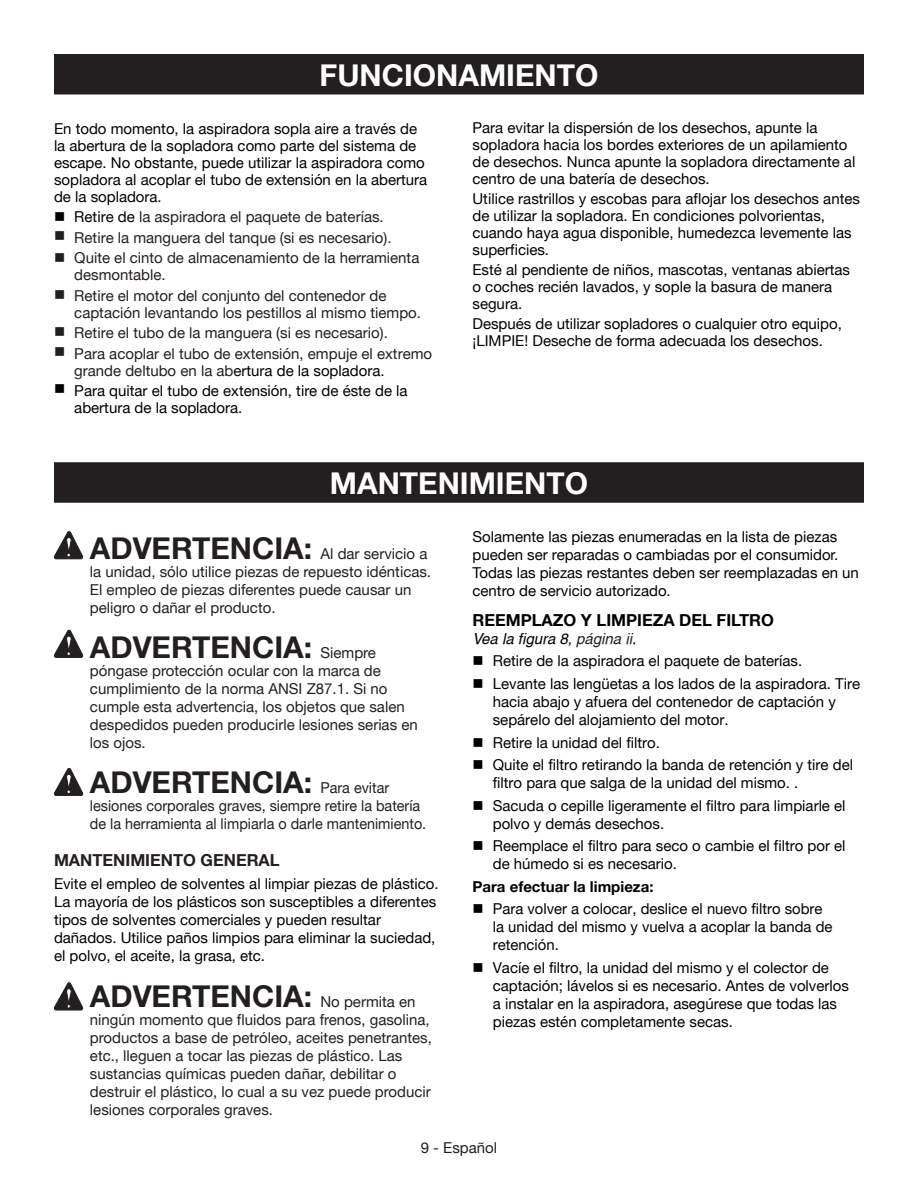
<style>
.page{position:relative;width:918px;height:1188px;background:#fff}
.page>*{position:absolute;margin:0;border:0;box-sizing:border-box;transform-origin:0 0}
.Warning_Text{font:700 30px "Helvetica Neue";color:#231f20}
.HEADING{font:700 30px "Helvetica Neue";color:#fff}
.Heading_2{font:700 16.5px "Helvetica Neue";color:#000}
.Heading_2-2{font:700 16.5px "Helvetica Neue";color:#231f20}
.Body_text{font:15px/17px "Helvetica Neue";color:#000}
.bullets{font:15px/18px "Helvetica Neue";color:#000}
.Warning_Text-2{font:15px/18px "Helvetica Neue";color:#231f20}
.bullets-2{font:15px/17px "Helvetica Neue";color:#231f20}
.Warning_Text-3{font:15px/18px "Helvetica Neue";color:#231f20;scale:.96 1}
.bullets-3{font:700 15px "Helvetica Neue";color:#000}
.Heading_2-3{font:italic 15px "Helvetica";color:#000}
.s1{color:#000}
.s2{font-weight:700;font-size:30px}
.s3{font-weight:400;font-size:15px}
.s4{color:#231f20}
</style>
<div class="page">
<div style="left:55px;top:55px;width:808px;height:39px;background:#231f20"></div>
<div style="left:54px;top:54px;width:810px;height:40px;border:2px solid #231f20"></div>
<div style="left:55px;top:463px;width:808px;height:39px;background:#231f20"></div>
<div style="left:54px;top:462px;width:810px;height:41px;border:2px solid #231f20"></div>
<svg style="left:54px;top:531px;width:29px;height:28px"></svg>
<svg style="left:54px;top:630px;width:29px;height:28px"></svg>
<svg style="left:54px;top:768px;width:29px;height:28px"></svg>
<svg style="left:54px;top:982px;width:29px;height:28px"></svg>
<p class="HEADING" style="left:320px;top:57px;width:280px">FUNCIONAMIENTO</p>
<p class="Body_text" style="left:54px;top:120px;width:375px">En todo momento, la aspiradora sopla aire a través de la abertura de la sopladora como parte del sistema de escape. No obstante, puede utilizar la aspiradora como sopladora al acoplar el tubo de extensión en la abertura de la sopladora.</p>
<p class="bullets-2" style="left:54px;top:208px;width:331px"><span class="s1">■ Retire de</span> la aspiradora el paquete de baterías.</p>
<p class="bullets-2" style="left:54px;top:229px;width:339px">■ Retire la manguera del tanque (si es necesario).</p>
<p class="bullets-2" style="left:74px;top:249px;width:347px;text-indent:-20px">■ Quite el cinto de almacenamiento de la herramienta desmontable.</p>
<p class="bullets-2" style="left:74px;top:287px;width:348px;text-indent:-20px">■ Retire el motor del conjunto del contenedor de captación levantando los pestillos al mismo tiempo.</p>
<p class="bullets-2" style="left:54px;top:324px;width:335px">■ Retire el tubo de la manguera (si es necesario).</p>
<p class="bullets-2" style="left:74px;top:345px;width:359px;text-indent:-20px">■ Para acoplar el tubo de extensión, empuje el extremo grande deltubo en la ab<span class="s1">ertura de la sopladora.</span></p>
<p class="bullets" style="left:74px;top:382px;width:335px;line-height:17px;text-indent:-20px">■ Para quitar el tubo de extensión, tire de éste de la abertura de la sopladora.</p>
<p class="Body_text" style="left:472px;top:119px;width:384px">Para evitar la dispersión de los desechos, apunte la sopladora hacia los bordes exteriores de un apilamiento de desechos. Nunca apunte la sopladora directamente al centro de una batería de desechos.</p>
<p class="Body_text" style="left:472px;top:190px;width:389px">Utilice rastrillos y escobas para aflojar los desechos antes de utilizar la sopladora. En condiciones polvorientas, cuando haya agua disponible, humedezca levemente las superficies.</p>
<p class="Body_text" style="left:472px;top:261px;width:379px">Esté al pendiente de niños, mascotas, ventanas abiertas o coches recién lavados, y sople la basura de manera segura.</p>
<p class="Body_text" style="left:472px;top:315px;width:371px">Después de utilizar sopladores o cualquier otro equipo, ¡LIMPIE! Deseche de forma adecuada los desechos.</p>
<p class="HEADING" style="left:330px;top:465px;width:260px">MANTENIMIENTO</p>
<p class="Warning_Text-2" style="left:90px;top:545px;width:343px"><span class="s2">ADVERTENCIA:</span> Al dar servicio a la unidad, sólo utilice piezas de repuesto idénticas.<br>El empleo de piezas diferentes puede causar un peligro o dañar el producto.</p>
<p class="Warning_Text" style="left:90px;top:629px;width:288px">ADVERTENCIA: <span class="s3">Siempre</span></p>
<p class="Warning_Text-2" style="left:90px;top:662px;width:329px">póngase protección ocular con la marca de cumplimiento de la norma ANSI Z87.1. Si no cumple esta advertencia, los objetos que salen despedidos pueden producirle lesiones serias en los ojos.</p>
<p class="Warning_Text" style="left:90px;top:764px;width:301px">ADVERTENCIA: <span class="s3">Para evitar</span></p>
<p class="Warning_Text-3" style="left:90px;top:797px;width:352px">lesiones corporales graves, siempre retire la batería de la herramienta al limpiarla o darle mantenimiento.</p>
<p class="Heading_2-2" style="left:54px;top:850px;width:227px">MANTENIMIENTO GENERAL</p>
<p class="Body_text" style="left:54px;top:874px;width:386px;line-height:18px">Evite el empleo de solventes al limpiar piezas de plástico.<br>La mayoría de los plásticos son susceptibles a diferentes tipos de solventes comerciales y pueden resultar dañados. Utilice paños limpios para eliminar la suciedad, el polvo, el aceite, la grasa, etc.</p>
<p class="Warning_Text" style="left:90px;top:978px;width:327px">ADVERTENCIA: <span class="s3">No permita en</span></p>
<p class="Warning_Text-2" style="left:90px;top:1011px;width:344px">ningún momento que fluidos para frenos, gasolina, productos a base de petróleo, aceites penetrantes, etc., lleguen a tocar las piezas de plástico. Las sustancias químicas pueden dañar, debilitar o destruir el plástico, lo cual a su vez puede producir lesiones corporales graves.</p>
<p class="Body_text" style="left:472px;top:527px;width:388px;line-height:18px">Solamente las piezas enumeradas en la lista de piezas pueden ser reparadas o cambiadas por el consumidor.<br>Todas las piezas restantes deben ser reemplazadas en un centro de servicio autorizado.</p>
<p class="Heading_2" style="left:472px;top:610px;width:303px">REEMPLAZO Y LIMPIEZA DEL FILTRO</p>
<p class="Heading_2-3" style="left:472px;top:630px;width:165px">Vea la figura 8, <span class="s4">página ii</span>.</p>
<p class="bullets" style="left:472px;top:652px;width:331px">■ Retire de la aspiradora el paquete de baterías.</p>
<p class="bullets" style="left:493px;top:674px;width:369px;text-indent:-20px">■ Levante las lengüetas a los lados de la aspiradora. Tire hacia abajo y afuera del contenedor de captación y sepárelo del alojamiento del motor.</p>
<p class="bullets" style="left:472px;top:733px;width:189px">■ Retire la unidad del filtro.</p>
<p class="bullets" style="left:493px;top:756px;width:362px;text-indent:-20px">■ Quite el filtro retirando la banda de retención y tire del filtro para que salga de la unidad del mismo. .</p>
<p class="bullets" style="left:493px;top:796px;width:354px;text-indent:-20px">■ Sacuda o cepille ligeramente el filtro para limpiarle el polvo y demás desechos.</p>
<p class="bullets" style="left:493px;top:837px;width:354px;text-indent:-20px">■ Reemplace el filtro para seco o cambie el filtro por el de húmedo si es necesario.</p>
<p class="bullets-3" style="left:472px;top:877px;width:183px">Para efectuar la limpieza:</p>
<p class="bullets" style="left:493px;top:900px;width:341px;text-indent:-20px">■ Para volver a colocar, deslice el nuevo filtro sobre la unidad del mismo y vuelva a acoplar la banda de retención.</p>
<p class="bullets" style="left:493px;top:958px;width:358px;text-indent:-20px">■ Vacíe el filtro, la unidad del mismo y el colector de captación; lávelos si es necesario. Antes de volverlos a instalar en la aspiradora, asegúrese que todas las piezas estén completamente secas.</p>
<p class="Warning_Text-2" style="left:421px;top:1138px;width:78px">9 - Español</p>
</div>
